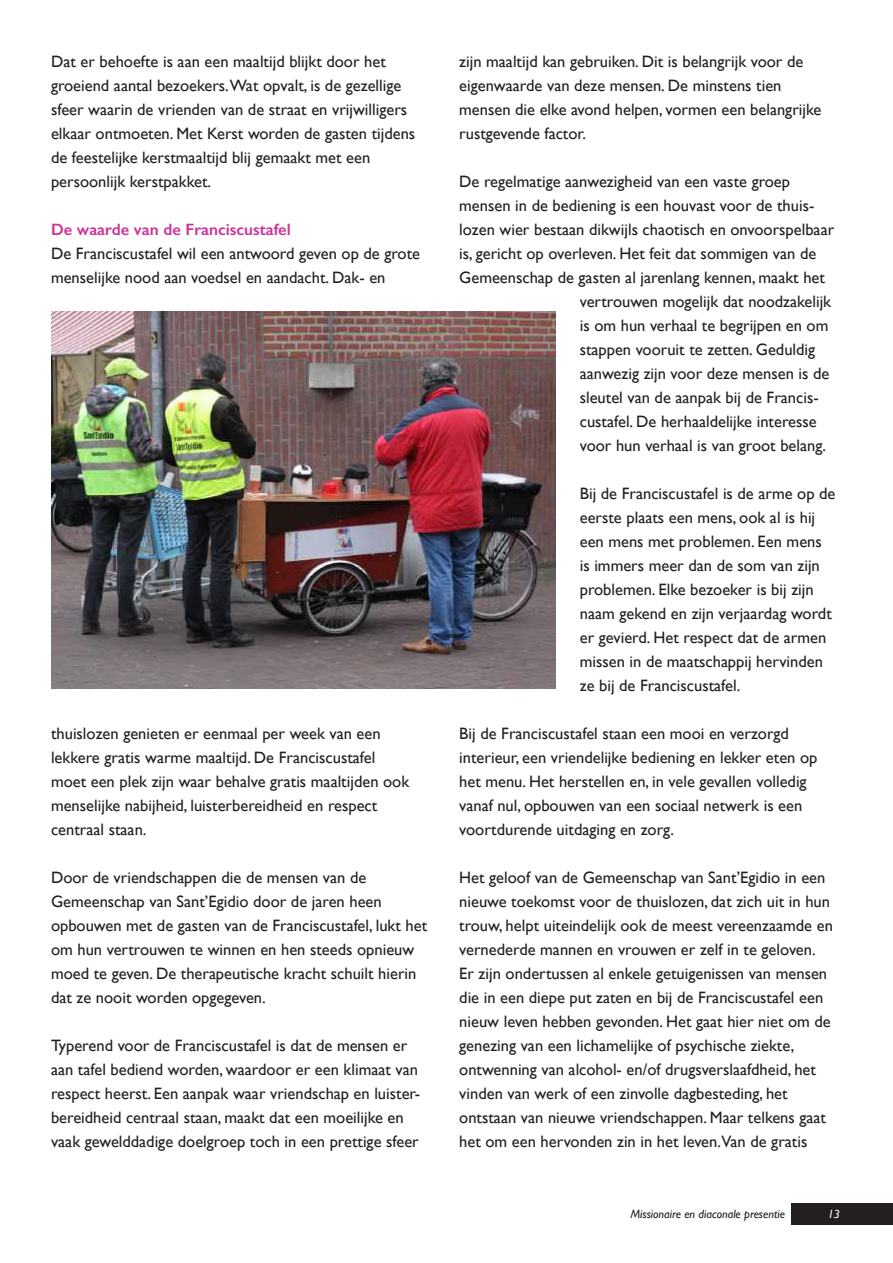
<style>
.page{position:relative;width:893px;height:1263px;background:#fff}
.page>*{position:absolute;margin:0;border:0;box-sizing:border-box;transform-origin:0 0}
.t1{font:16.5px/24px "Gill Sans";color:#231f20}
.t2{font:600 16.5px "Gill Sans";color:#c39}
.t3{font:italic 12px "Gill Sans";color:#231f20}
.t4{font:italic 12px "Gill Sans";color:#fff}
</style>
<div class="page">
<div style="left:792px;top:1203px;width:101px;height:22px;background:#231f20"></div>
<img style="left:52px;top:311px;width:504px;height:378px">
<p class="t1" style="left:51px;top:49px;width:366px">Dat er behoefte is aan een maaltijd blijkt door het groeiend aantal bezoekers.Wat opvalt, is de gezellige sfeer waarin de vrienden van de straat en vrijwilligers elkaar ontmoeten. Met Kerst worden de gasten tijdens de feestelijke kerstmaaltijd blij gemaakt met een persoonlijk kerstpakket.</p>
<p class="t2" style="left:51px;top:219px;width:241px">De waarde van de Franciscustafel</p>
<p class="t1" style="left:51px;top:241px;width:371px">De Franciscustafel wil een antwoord geven op de grote menselijke nood aan voedsel en aandacht. Dak- en</p>
<p class="t1" style="left:51px;top:721px;width:360px">thuislozen genieten er eenmaal per week van een lekkere gratis warme maaltijd. De Franciscustafel moet een plek zijn waar behalve gratis maaltijden ook menselijke nabijheid, luisterbereidheid en respect centraal staan.</p>
<p class="t1" style="left:51px;top:865px;width:378px">Door de vriendschappen die de mensen van de Gemeenschap van Sant’Egidio door de jaren heen opbouwen met de gasten van de Franciscustafel, lukt het om hun vertrouwen te winnen en hen steeds opnieuw moed te geven. De therapeutische kracht schuilt hierin dat ze nooit worden opgegeven.</p>
<p class="t1" style="left:51px;top:1033px;width:371px">Typerend voor de Franciscustafel is dat de mensen er aan tafel bediend worden, waardoor er een klimaat van respect heerst. Een aanpak waar vriendschap en luister&shy;bereidheid centraal staan, maakt dat een moeilijke en vaak gewelddadige doelgroep toch in een prettige sfeer</p>
<p class="t1" style="left:459px;top:49px;width:364px">zijn maaltijd kan gebruiken. Dit is belangrijk voor de eigenwaarde van deze mensen. De minstens tien mensen die elke avond helpen, vormen een belangrijke rustgevende factor.</p>
<p class="t1" style="left:459px;top:169px;width:332px">De regelmatige aanwezigheid van een vaste groep</p>
<p class="t1" style="left:459px;top:193px;width:357px">mensen in de bediening is een houvast voor de thuis-</p>
<p class="t1" style="left:459px;top:217px;width:376px">lozen wier bestaan dikwijls chaotisch en onvoorspelbaar</p>
<p class="t1" style="left:459px;top:241px;width:359px">is, gericht op overleven. Het feit dat sommigen van de</p>
<p class="t1" style="left:459px;top:265px;width:367px">Gemeenschap de gasten al jarenlang kennen, maakt het</p>
<p class="t1" style="left:580px;top:289px;width:253px">vertrouwen mogelijk dat noodzakelijk</p>
<p class="t1" style="left:580px;top:313px;width:250px">is om hun verhaal te begrijpen en om</p>
<p class="t1" style="left:580px;top:337px;width:237px">stappen vooruit te zetten. Geduldig</p>
<p class="t1" style="left:580px;top:361px;width:251px">aanwezig zijn voor deze mensen is de</p>
<p class="t1" style="left:580px;top:385px;width:240px">sleutel van de aanpak bij de Francis-</p>
<p class="t1" style="left:580px;top:409px;width:238px">custafel. De herhaaldelijke interesse</p>
<p class="t1" style="left:580px;top:433px;width:248px">voor hun verhaal is van groot belang.</p>
<p class="t1" style="left:580px;top:481px;width:257px">Bij de Franciscustafel is de arme op de eerste plaats een mens, ook al is hij een mens met problemen. Een mens is immers meer dan de som van zijn problemen. Elke bezoeker is bij zijn naam gekend en zijn verjaardag wordt er gevierd. Het respect dat de armen missen in de maatschappij hervinden ze bij de Franciscustafel.</p>
<p class="t1" style="left:459px;top:721px;width:360px">Bij de Franciscustafel staan een mooi en verzorgd interieur, een vriendelijke bediening en lekker eten op het menu. Het herstellen en, in vele gevallen volledig vanaf nul, opbouwen van een sociaal netwerk is een voortdurende uitdaging en zorg.</p>
<p class="t1" style="left:459px;top:865px;width:375px">Het geloof van de Gemeenschap van Sant’Egidio in een nieuwe toekomst voor de thuislozen, dat zich uit in hun trouw, helpt uiteindelijk ook de meest vereenzaamde en vernederde mannen en vrouwen er zelf in te geloven.<br>Er zijn ondertussen al enkele getuigenissen van mensen die in een diepe put zaten en bij de Franciscustafel een nieuw leven hebben gevonden. Het gaat hier niet om de genezing van een lichamelijke of psychische ziekte, ontwenning van alcohol- en/of drugsverslaafdheid, het vinden van werk of een zinvolle dagbesteding, het ontstaan van nieuwe vriendschappen. Maar telkens gaat het om een hervonden zin in het leven.Van de gratis</p>
<p class="t3" style="left:630px;top:1207px;width:156px">Missionaire en diaconale presentie</p>
<p class="t4" style="left:828px;top:1207px;width:14px">13</p>
</div>
